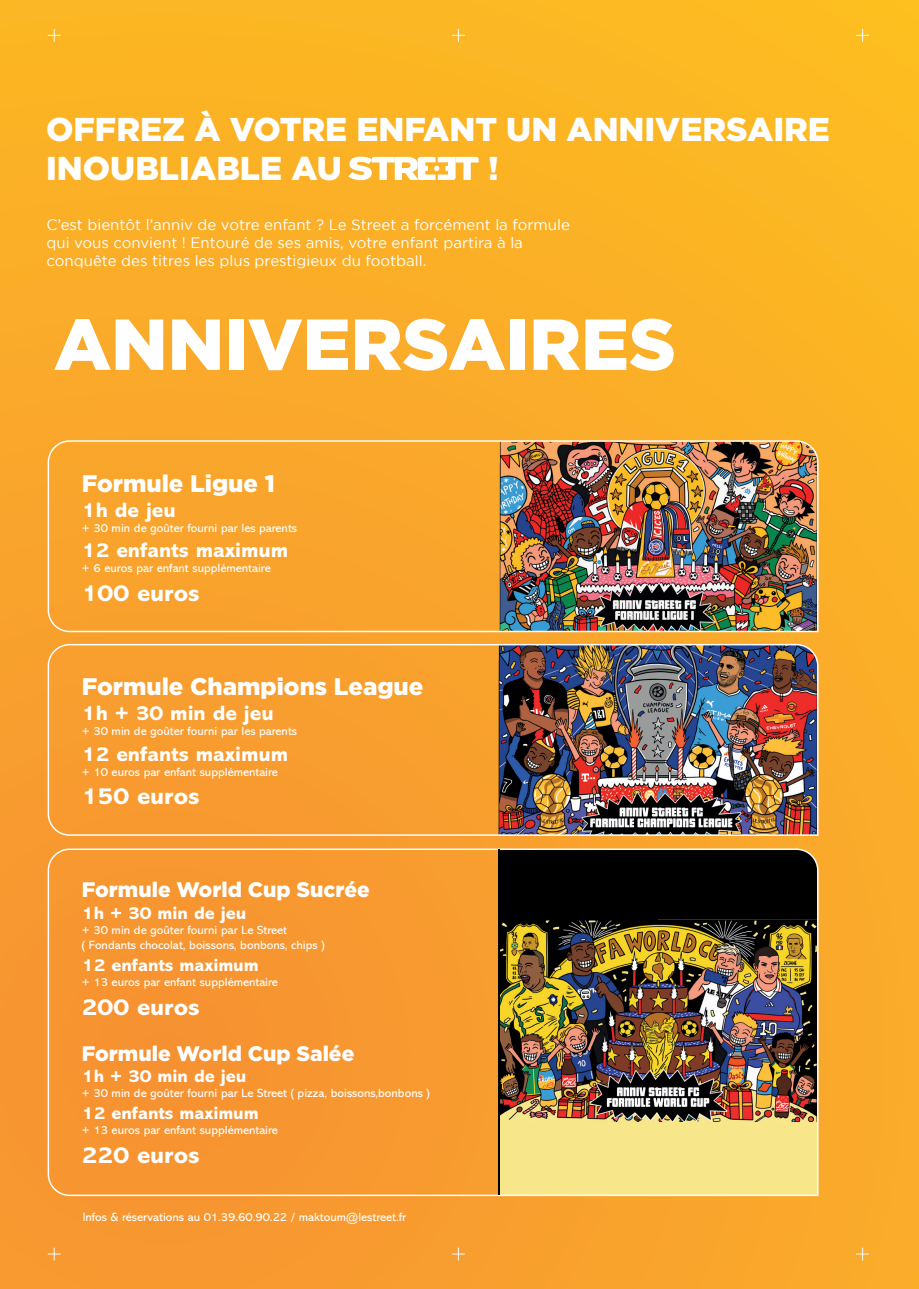
<style>
.page{position:relative;width:919px;height:1289px;background:#fff}
.page>*{position:absolute;margin:0;border:0;box-sizing:border-box;transform-origin:0 0}
.t1{font:900 72px "Gotham";color:#fff}
.t2{font:900 33px/39.6px "Gotham";color:#fff}
.t3{font:900 24px "Gotham";color:#fff}
.t4{font:800 24px "Abadi MT Pro";color:#fff}
.t5{font:800 21px "Abadi MT Pro";color:#fff}
.t6{font:900 21px "Gotham";color:#fff}
.t7{font:800 18px "Abadi MT Pro";color:#fff}
.t8{font:15px/18px "Gotham";color:#fff}
.t9{font:12px/15px "Abadi MT Pro";color:#fff}
</style>
<div class="page">
<div style="left:0;top:0;width:918px;height:1288px;background:linear-gradient(to bottom,#fcb624,#f89e2f)"></div>
<svg style="left:348px;top:157px;width:130px;height:23px"></svg>
<svg style="left:48px;top:1247px;width:13px;height:13px"></svg>
<svg style="left:452px;top:1247px;width:13px;height:13px"></svg>
<svg style="left:856px;top:1247px;width:12px;height:13px"></svg>
<svg style="left:48px;top:29px;width:13px;height:13px"></svg>
<svg style="left:452px;top:29px;width:13px;height:13px"></svg>
<svg style="left:856px;top:29px;width:12px;height:13px"></svg>
<img style="left:47px;top:439px;width:772px;height:194px">
<img style="left:47px;top:643px;width:772px;height:193px">
<svg style="left:47px;top:847px;width:772px;height:349px;background:#c38439"></svg>
<hr style="left:498px;top:849px;width:1px;height:345px;background:#000001">
<h2 class="t2" style="left:46px;top:108px;width:785px">OFFREZ À VOTRE ENFANT UN ANNIVERSAIRE<br>INOUBLIABLE AU</h2>
<h2 class="t2" style="left:488px;top:148px;width:12px">!</h2>
<p class="t8" style="left:47px;top:215px;width:525px">C’est bientôt l’anniv de votre enfant ? Le Street a forcément la formule qui vous convient ! Entouré de ses amis, votre enfant partira à la conquête des titres les plus prestigieux du football.</p>
<h1 class="t1" style="left:54px;top:303px;width:623px">ANNIVERSAIRES</h1>
<h3 class="t3" style="left:82px;top:469px;width:194px">Formule Ligue 1</h3>
<h3 class="t5" style="left:82px;top:498px;width:95px">1h de jeu</h3>
<p class="t9" style="left:82px;top:520px;width:217px">+ 30 min de goûter fourni par les parents</p>
<h3 class="t5" style="left:82px;top:538px;width:208px">12 enfants maximum</h3>
<p class="t9" style="left:82px;top:560px;width:190px">+ 6 euros par enfant supplémentaire</p>
<h3 class="t4" style="left:82px;top:579px;width:119px">100 euros</h3>
<h3 class="t3" style="left:82px;top:672px;width:343px">Formule Champions League</h3>
<h3 class="t5" style="left:82px;top:701px;width:193px">1h + 30 min de jeu</h3>
<p class="t9" style="left:82px;top:724px;width:217px">+ 30 min de goûter fourni par les parents</p>
<h3 class="t5" style="left:82px;top:741px;width:208px">12 enfants maximum</h3>
<p class="t9" style="left:82px;top:764px;width:197px">+ 10 euros par enfant supplémentaire</p>
<h3 class="t4" style="left:82px;top:783px;width:119px">150 euros</h3>
<h3 class="t6" style="left:82px;top:877px;width:289px">Formule World Cup Sucrée</h3>
<h3 class="t7" style="left:82px;top:903px;width:166px">1h + 30 min de jeu</h3>
<p class="t9" style="left:82px;top:922px;width:244px">+ 30 min de goûter fourni par Le Street<br>( Fondants chocolat, boissons, bonbons, chips )</p>
<h3 class="t7" style="left:82px;top:954px;width:178px">12 enfants maximum</h3>
<p class="t9" style="left:82px;top:974px;width:197px">+ 13 euros par enfant supplémentaire</p>
<h3 class="t4" style="left:82px;top:993px;width:119px">200 euros</h3>
<h3 class="t6" style="left:82px;top:1041px;width:274px">Formule World Cup Salée</h3>
<h3 class="t7" style="left:82px;top:1066px;width:166px">1h + 30 min de jeu</h3>
<p class="t9" style="left:82px;top:1085px;width:349px">+ 30 min de goûter fourni par Le Street ( pizza, boissons,bonbons )</p>
<h3 class="t7" style="left:82px;top:1102px;width:178px">12 enfants maximum</h3>
<p class="t9" style="left:82px;top:1122px;width:197px">+ 13 euros par enfant supplémentaire</p>
<h3 class="t4" style="left:82px;top:1141px;width:119px">220 euros</h3>
<p class="t9" style="left:83px;top:1209px;width:325px">Infos &amp; réservations au 01.39.60.90.22 / maktoum@lestreet.fr</p>
</div>
